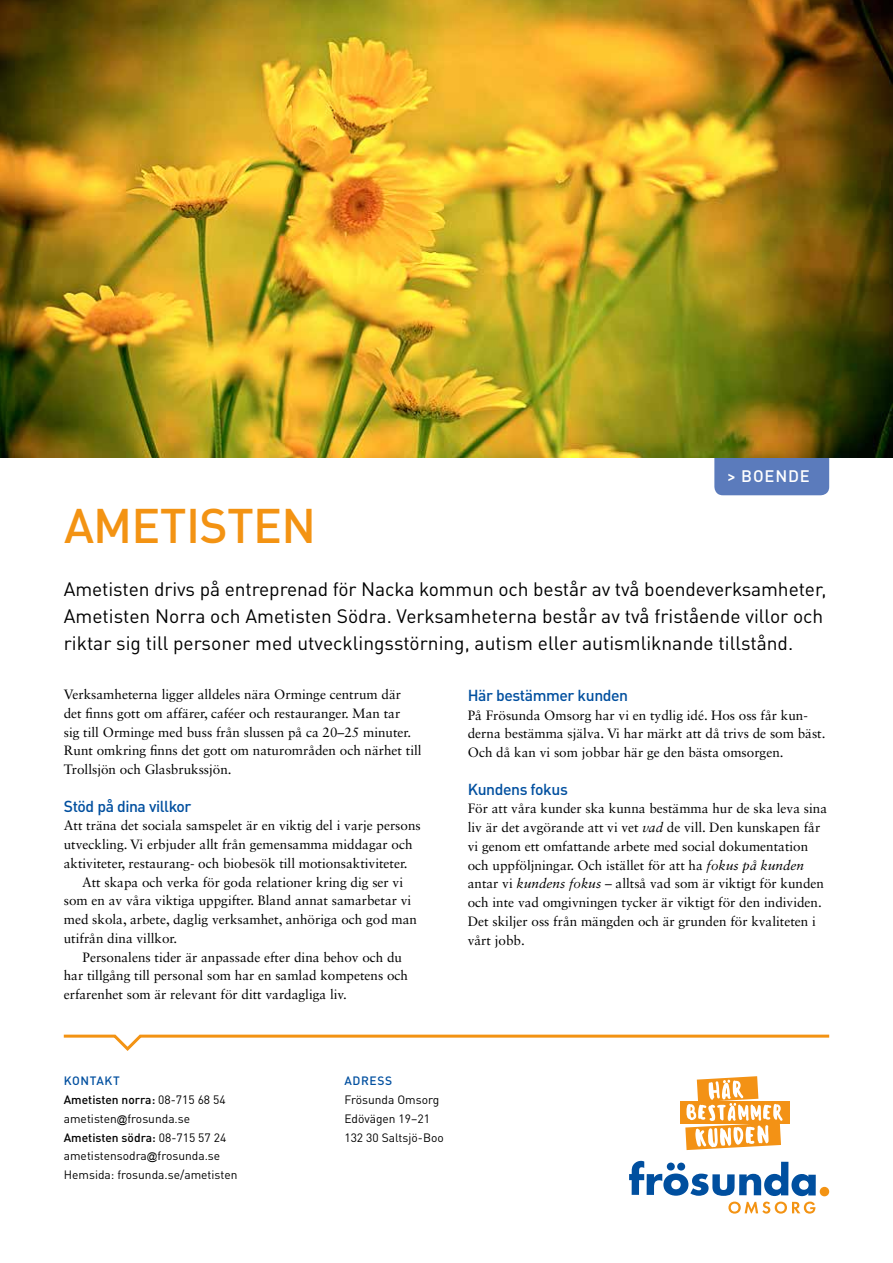
<style>
.page{position:relative;width:893px;height:1263px;background:#fff}
.page>*{position:absolute;margin:0;border:0;box-sizing:border-box;transform-origin:0 0}
.t1{font:500 48px "DINOT";letter-spacing:-.015em;color:#f39313}
.t2{font:19.2px/27px "DINOT";color:#000}
.t3{font:500 16.5px "DINOT";letter-spacing:.05em;color:#fff}
.t4{font:500 15.75px "DINOT";letter-spacing:-.025em;color:#004f9f}
.t5{font:13.5px/18.8px "Sabon LT Std";color:#000}
.t6{font:12px/18.8px "DINOT";color:#000}
.t7{font:500 12px "DINOT";letter-spacing:.05em;color:#004f9f}
.s1{font-style:italic}
.s2{font-weight:500;color:#004f9f}
.s3{font-weight:500}
.s4{font-family:"Arial";font-size:10.5px}
</style>
<div class="page">
<div style="left:714px;top:439px;width:115px;height:56px;background:#5b7bbc;border-radius:9px"></div>
<svg style="left:63px;top:1034px;width:767px;height:17px"></svg>
<div style="left:820px;top:1187px;width:9px;height:9px;background:#f39313;border-radius:50%"></div>
<svg style="left:629px;top:1161px;width:187px;height:52px"></svg>
<div style="left:680px;top:1101px;width:110px;height:23px;background:#f39215"></div>
<svg style="left:685px;top:1076px;width:98px;height:74px"></svg>
<img style="left:0;top:0;width:893px;height:458px">
<p class="t3" style="left:727px;top:466px;width:84px">&gt; BOENDE</p>
<h1 class="t1" style="left:64px;top:495px;width:253px">AMETISTEN</h1>
<p class="t2" style="left:64px;top:575px;width:764px">Ametisten drivs på entreprenad för Nacka kommun och består av två boendeverksamheter,<br>Ametisten Norra och Ametisten Södra. Verksamheterna består av två fristående villor och riktar sig till personer med utvecklingsstörning, autism eller autismliknande tillstånd.</p>
<p class="t5" style="left:64px;top:685px;width:359px">Verksamheterna ligger alldeles nära Orminge centrum där det finns gott om affärer, caféer och restauranger. Man tar<br>sig till Orminge med buss från slussen på ca 20–25 minuter.<br>Runt omkring finns det gott om naturområden och närhet till Trollsjön och Glasbrukssjön.</p>
<p class="t4" style="left:64px;top:796px;width:129px">Stöd på dina villkor</p>
<p class="t5" style="left:64px;top:816px;width:359px">Att träna det sociala samspelet är en viktig del i varje persons</p>
<p class="t5" style="left:64px;top:835px;width:350px">utveckling. Vi erbjuder allt från gemensamma middagar och</p>
<p class="t5" style="left:64px;top:854px;width:345px">aktiviteter, restaurang- och biobesök till motionsaktiviteter.</p>
<p class="t5" style="left:82px;top:872px;width:323px">Att skapa och verka för goda relationer kring dig ser vi</p>
<p class="t5" style="left:64px;top:891px;width:349px">som en av våra viktiga uppgifter. Bland annat samarbetar vi</p>
<p class="t5" style="left:64px;top:910px;width:355px">med skola, arbete, daglig verksamhet, anhöriga och god man</p>
<p class="t5" style="left:64px;top:929px;width:115px">utifrån dina villkor.</p>
<p class="t5" style="left:83px;top:947px;width:321px">Personalens tider är anpassade efter dina behov och du</p>
<p class="t5" style="left:64px;top:966px;width:346px">har tillgång till personal som har en samlad kompetens och</p>
<p class="t5" style="left:64px;top:985px;width:285px">erfarenhet som är relevant för ditt vardagliga liv.</p>
<p class="t4" style="left:468px;top:685px;width:162px">Här bestämmer kunden</p>
<p class="t5" style="left:468px;top:705px;width:359px">På Frösunda Omsorg har vi en tydlig idé. Hos oss får kun&shy;derna bestämma själva. Vi har märkt att då trivs de som bäst.<br>Och då kan vi som jobbar här ge den bästa omsorgen.</p>
<p class="t4" style="left:468px;top:779px;width:102px">Kundens fokus</p>
<p class="t5" style="left:468px;top:799px;width:361px">För att våra kunder ska kunna bestämma hur de ska leva sina liv är det avgörande att vi vet <span class="s1">vad</span> de vill. Den kunskapen får vi genom ett omfattande arbete med social dokumentation och uppföljningar. Och istället för att ha <span class="s1">fokus på kunden </span>antar vi <span class="s1">kundens fokus</span> – alltså vad som är viktigt för kunden och inte vad omgivningen tycker är viktigt för den individen.<br>Det skiljer oss från mängden och är grunden för kvaliteten i vårt jobb.</p>
<p class="t6" style="left:64px;top:1071px;width:175px"><span class="s2">KONTAKT<br></span><span class="s3">Ametisten norra:</span> 08-715 68 54 ametisten<span class="s4">@</span>frosunda.se<br><span class="s3">Ametisten södra:</span> 08-715 57 24 ametistensodra<span class="s4">@</span>frosunda.se<br>Hemsida: frosunda.se/ametisten</p>
<p class="t7" style="left:344px;top:1073px;width:49px">ADRESS</p>
<p class="t6" style="left:344px;top:1090px;width:101px">Frösunda Omsorg<br>Edövägen 19–21<br>132 30 Saltsjö-Boo</p>
</div>
